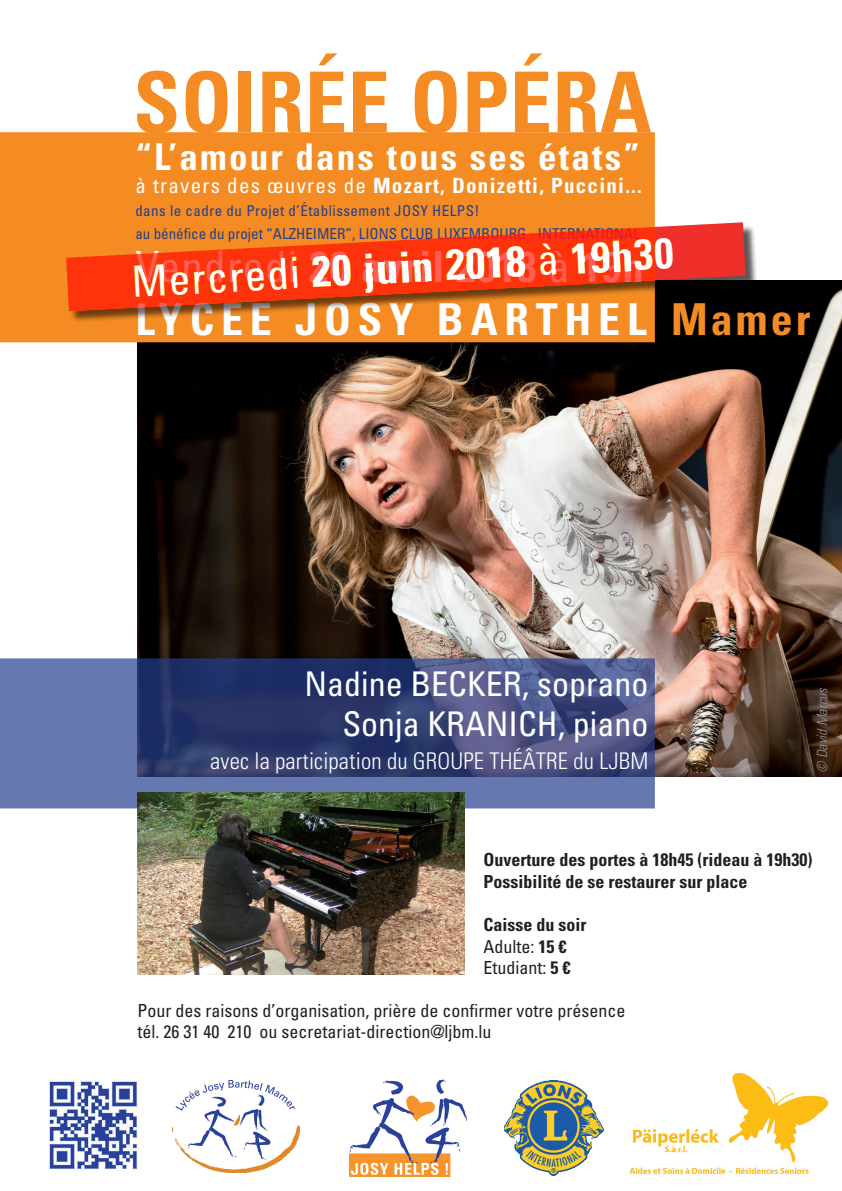
<style>
.page{position:relative;width:842px;height:1191px;background:#fff}
.page>*{position:absolute;margin:0;border:0;box-sizing:border-box;transform-origin:0 0}
.t1{font:700 condensed 84px "Univers";letter-spacing:.01em;color:#f48c23}
.t2{font:700 condensed 44px "Univers";letter-spacing:.155em;color:#fff}
.t3{font:700 condensed 43px "Univers";letter-spacing:.03em;color:#fff}
.t4{font:700 condensed 37px "Univers";letter-spacing:.06em;color:#fff}
.t5{font:condensed 34px/40.8px "Univers";color:#fff;text-align:right}
.t6{font:300 condensed 23px "Univers";letter-spacing:.005em;color:#fff}
.t7{font:700 condensed 21px "Univers";letter-spacing:.06em;color:#fff}
.t8{font:700 condensed 18px/21.6px "Univers";color:#231f20}
.t9{font:condensed 18px/21.6px "Univers";color:#231f20}
.t10{font:condensed 15px/23px "Univers";color:#253f8e}
.t11{font:italic 300 condensed 14px "Univers";color:#939598}
.s1{font-weight:400}
.s2{color:#f48c23}
</style>
<div class="page">
<img style="left:138px;top:280px;width:704px;height:497px">
<div style="left:0;top:132px;width:655px;height:210px;background:#f48c23"></div>
<img style="left:172px;top:1080px;width:128px;height:92px">
<img style="left:49px;top:1081px;width:90px;height:89px">
<img style="left:504px;top:1080px;width:99px;height:95px">
<img style="left:629px;top:1073px;width:199px;height:101px">
<img style="left:350px;top:1079px;width:116px;height:97px">
<svg style="left:0;top:658px;width:655px;height:150px;background:#485589"></svg>
<img style="left:138px;top:792px;width:327px;height:182px">
<div style="left:68px;top:224px;width:689px;height:99px;background:#231f20;opacity:.75"></div>
<svg style="left:66px;top:222px;width:680px;height:89px;fill:#fe330b"></svg>
<h1 class="t1" style="left:133px;top:51px;width:520px">SOIRÉE OPÉRA</h1>
<h3 class="t4" style="left:135px;top:134px;width:506px">“L’amour dans tous ses états”</h3>
<h3 class="t7" style="left:135px;top:173px;width:508px"><span class="s1">à travers des œuvres de</span> Mozart, Donizetti, Puccini...</h3>
<p class="t10" style="left:135px;top:199px;width:506px">dans le cadre du Projet d’Établissement JOSY HELPS!<br>au bénéfice du projet “ALZHEIMER”, LIONS CLUB LUXEMBOURG - INTERNATIONAL</p>
<h3 class="t3" style="left:130px;top:255px;width:544px;rotate:-3deg"><span class="s1">Mercredi</span> 20 juin 2018 <span class="s1">à</span> 19h30</h3>
<h3 class="t3" style="left:135px;top:240px;width:510px"><span class="s1">Vendredi</span> 20 avril 2018 <span class="s1">à</span> 19h</h3>
<h2 class="t2" style="left:135px;top:292px;width:677px">LYCEE JOSY BARTHEL <span class="s2">Mamer</span></h2>
<h3 class="t5" style="left:305px;top:662px;width:345px">Nadine BECKER, soprano<br>Sonja KRANICH, piano</h3>
<h3 class="t6" style="left:210px;top:747px;width:440px">avec la participation du GROUPE THÉÂTRE du LJBM</h3>
<p class="t11" style="left:814px;top:772px;width:86px;rotate:-90deg">© David Marcus</p>
<p class="t8" style="left:484px;top:849px;width:330px">Ouverture des portes à 18h45 (rideau à 19h30)<br>Possibilité de se restaurer sur place</p>
<p class="t8" style="left:484px;top:913px;width:104px">Caisse du soir<br><span class="s1">Adulte:</span> 15 €<br><span class="s1">Etudiant:</span> 5 €</p>
<p class="t9" style="left:138px;top:999px;width:489px">Pour des raisons d’organisation, prière de confirmer votre présence tél. 26 31 40 210 ou secretariat-direction@ljbm.lu</p>
</div>
